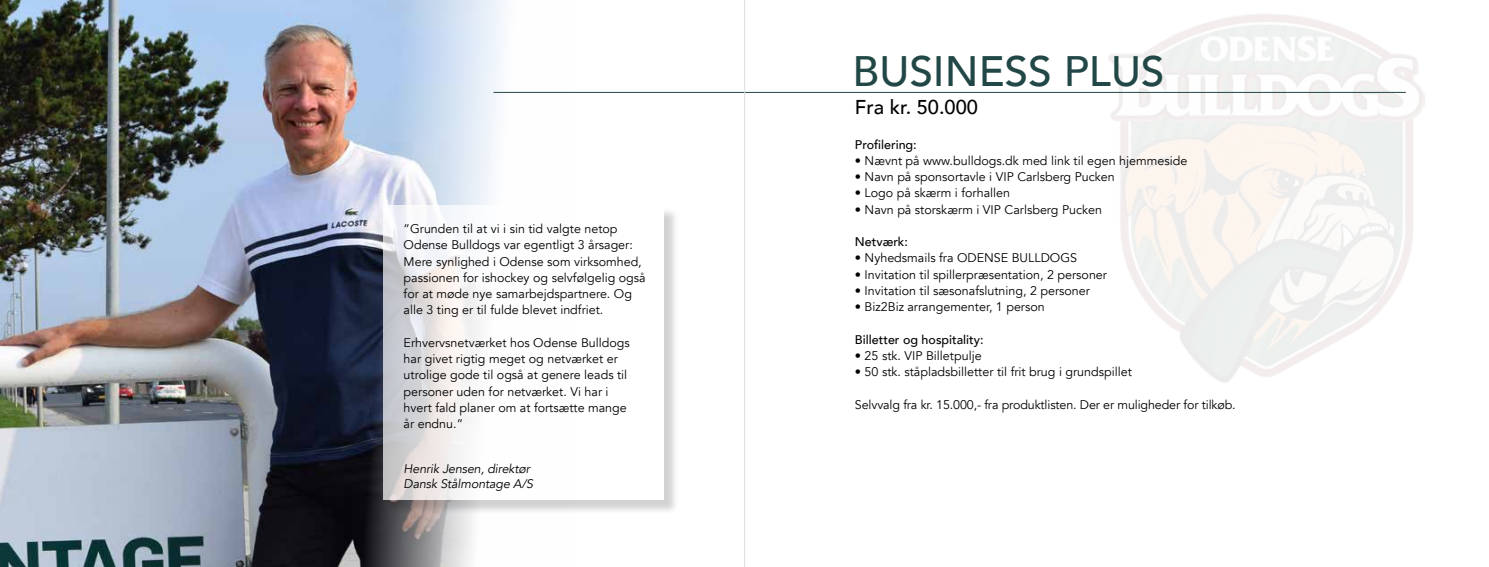
<style>
.page{position:relative;width:1489px;height:567px;background:#fff}
.page>*{position:absolute;margin:0;border:0;box-sizing:border-box;transform-origin:0 0}
.t1{font:500 42.5px "Avenir";color:#214746}
.t2{font:500 20px "Avenir";color:#000}
.t3{font:12.5px/16.2px "Avenir";color:#000}
.t4{font:500 12.5px "Avenir";color:#000}
.t5{font:italic 12.5px/15px "Avenir";letter-spacing:-.01em;color:#000}
</style>
<div class="page">
<img style="left:0;top:0;width:572px;height:567px">
<div style="left:385px;top:208px;width:294px;height:307px;background:#000;opacity:.26"></div>
<svg style="left:383px;top:206px;width:280px;height:294px"></svg>
<img style="left:1108px;top:14px;width:316px;height:369px">
<hr style="left:493px;top:92px;width:912px;height:1px;background:#214746">
<hr style="left:744px;top:0;width:1px;height:567px;background:#dcddde">
<p class="t3" style="left:403px;top:221px;width:243px">”Grunden til at vi i sin tid valgte netop Odense Bulldogs var egentligt 3 årsager:<br>Mere synlighed i Odense som virksomhed, passionen for ishockey og selvfølgelig også for at møde nye samarbejdspartnere. Og alle 3 ting er til fulde blevet indfriet.</p>
<p class="t3" style="left:403px;top:335px;width:228px">Erhvervsnetværket hos Odense Bulldogs har givet rigtig meget og netværket er utrolige gode til også at genere leads til personer uden for netværket. Vi har i hvert fald planer om at fortsætte mange år endnu.”</p>
<p class="t5" style="left:403px;top:461px;width:131px">Henrik Jensen, direktør<br>Dansk Stålmontage A/S</p>
<h1 class="t1" style="left:852px;top:35px;width:313px">BUSINESS PLUS</h1>
<h2 class="t2" style="left:854px;top:90px;width:125px">Fra kr. 50.000</h2>
<p class="t4" style="left:854px;top:133px;width:63px">Profilering:</p>
<p class="t3" style="left:854px;top:153px;width:334px">• Nævnt på www.bulldogs.dk med link til egen hjemmeside</p>
<p class="t3" style="left:854px;top:169px;width:261px">• Navn på sponsortavle i VIP Carlsberg Pucken</p>
<p class="t3" style="left:854px;top:185px;width:157px">• Logo på skærm i forhallen</p>
<p class="t3" style="left:854px;top:201px;width:249px">• Navn på storskærm i VIP Carlsberg Pucken</p>
<p class="t4" style="left:854px;top:231px;width:55px">Netværk:</p>
<p class="t3" style="left:854px;top:250px;width:224px">• Nyhedsmails fra ODENSE BULLDOGS</p>
<p class="t3" style="left:854px;top:266px;width:254px">• Invitation til spillerpræsentation, 2 personer</p>
<p class="t3" style="left:854px;top:283px;width:236px">• Invitation til sæsonafslutning, 2 personer</p>
<p class="t3" style="left:854px;top:299px;width:191px">• Biz2Biz arrangementer, 1 person</p>
<p class="t4" style="left:854px;top:328px;width:130px">Billetter og hospitality:</p>
<p class="t3" style="left:854px;top:348px;width:128px">• 25 stk. VIP Billetpulje</p>
<p class="t3" style="left:854px;top:364px;width:278px">• 50 stk. ståpladsbilletter til frit brug i grundspillet</p>
<p class="t3" style="left:854px;top:396px;width:382px">Selvvalg fra kr. 15.000,- fra produktlisten. Der er muligheder for tilkøb.</p>
</div>
